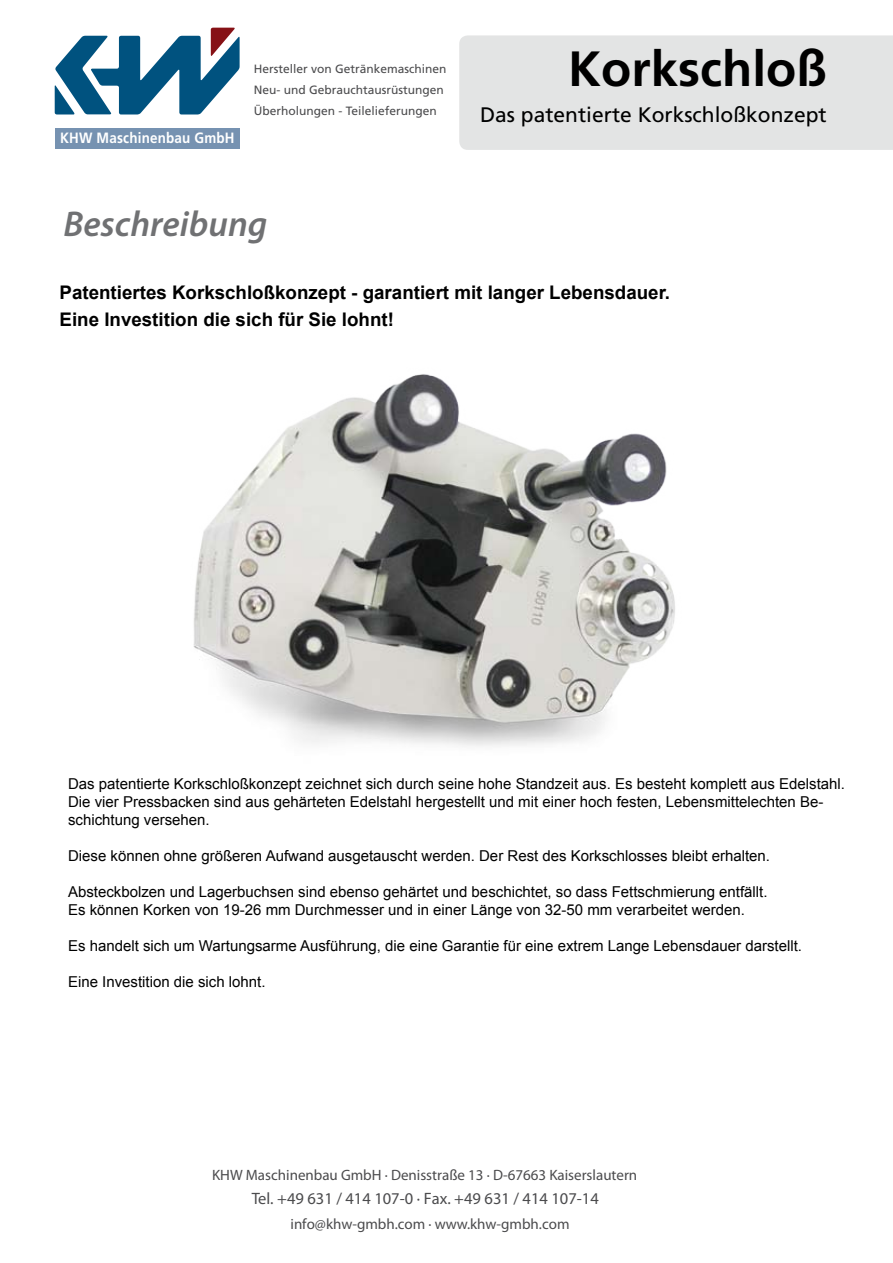
<style>
.page{position:relative;width:893px;height:1263px;background:#fff}
.page>*{position:absolute;margin:0;border:0;box-sizing:border-box;transform-origin:0 0}
.t1{font:700 49.5px "Frutiger";color:#000}
.t2{font:italic 600 36px "Myriad Pro";color:#707173}
.t3{font:21px "Frutiger";color:#000}
.t4{font:700 18.75px/27px "Arial";color:#000}
.t5{font:16.5px "Myriad Pro";color:#4b4b4d}
.t6{font:15px/18px "Arial";color:#000}
.t7{font:15px "Myriad Pro";color:#4b4b4d}
.t8{font:700 14.85px "Frutiger";letter-spacing:.015em;color:#fff;scale:.9 1}
.t9{font:12px/21px "Frutiger";color:#4b4b4d}
</style>
<div class="page">
<div style="left:55px;top:128px;width:185px;height:20px;background:#7692b1"></div>
<svg style="left:55px;top:28px;width:185px;height:86px"></svg>
<div style="left:459px;top:35px;width:434px;height:115px;background:#e3e4e4"></div>
<img style="left:193px;top:374px;width:482px;height:372px">
<p class="t8" style="left:60px;top:129px;width:195px">KHW Maschinenbau GmbH</p>
<p class="t9" style="left:254px;top:58px;width:194px">Hersteller von Getränkemaschinen<br>Neu- und Gebrauchtausrüstungen<br>Überholungen - Teilelieferungen</p>
<h2 class="t2" style="left:63px;top:201px;width:205px">Beschreibung</h2>
<h1 class="t1" style="left:568px;top:40px;width:260px">Korkschloß</h1>
<h3 class="t3" style="left:480px;top:102px;width:348px">Das patentierte Korkschloßkonzept</h3>
<p class="t4" style="left:60px;top:280px;width:612px">Patentiertes Korkschloßkonzept - garantiert mit langer Lebensdauer.<br>Eine Investition die sich für Sie lohnt!</p>
<p class="t6" style="left:68px;top:775px;width:779px">Das patentierte Korkschloßkonzept zeichnet sich durch seine hohe Standzeit aus. Es besteht komplett aus Edelstahl.<br>Die vier Pressbacken sind aus gehärteten Edelstahl hergestellt und mit einer hoch festen, Lebensmittelechten Be&shy;schichtung versehen.</p>
<p class="t6" style="left:68px;top:847px;width:704px">Diese können ohne größeren Aufwand ausgetauscht werden. Der Rest des Korkschlosses bleibt erhalten.</p>
<p class="t6" style="left:68px;top:883px;width:701px">Absteckbolzen und Lagerbuchsen sind ebenso gehärtet und beschichtet, so dass Fettschmierung entfällt.<br>Es können Korken von 19-26 mm Durchmesser und in einer Länge von 32-50 mm verarbeitet werden.</p>
<p class="t6" style="left:68px;top:937px;width:735px">Es handelt sich um Wartungsarme Ausführung, die eine Garantie für eine extrem Lange Lebensdauer darstellt.</p>
<p class="t6" style="left:68px;top:973px;width:199px">Eine Investition die sich lohnt.</p>
<p class="t7" style="left:212px;top:1166px;width:427px">KHW Maschinenbau GmbH · Denisstraße 13 · D-67663 Kaiserslautern</p>
<p class="t5" style="left:252px;top:1188px;width:349px">Tel. +49 631 / 414 107-0 · Fax. +49 631 / 414 107-14</p>
<p class="t7" style="left:290px;top:1214px;width:281px">info@khw-gmbh.com · www.khw-gmbh.com</p>
</div>
